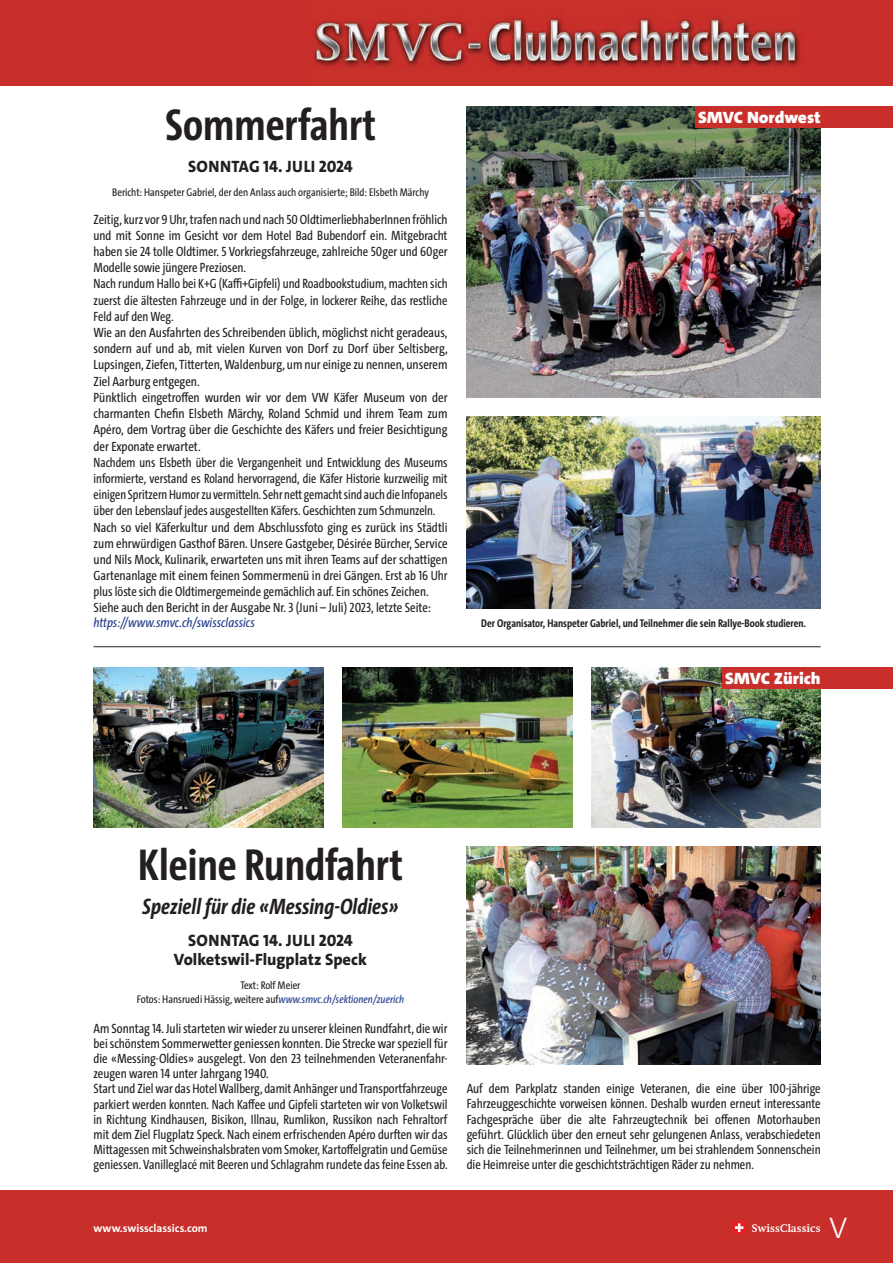
<style>
.page{position:relative;width:893px;height:1263px;background:#fff}
.page>*{position:absolute;margin:0;border:0;box-sizing:border-box;transform-origin:0 0}
.t1{font:700 45px "The Sans Cd";color:#231f20}
.t2{font:300 30px "The Sans";color:#fff}
.t3{font:italic 700 22.5px "The Sans Cd";color:#231f20}
.t4{font:800 16.5px/19.8px "The Sans";color:#231f20;text-align:center}
.t5{font:900 16.5px "The Sans";color:#fff;scale:1.05 1}
.t6{font:800 16.5px "The Sans";letter-spacing:.025em;color:#231f20}
.t7{font:13.5px/16.2px "The Sans Cd";color:#231f20}
.t8{font:italic 13.5px "The Sans Cd";color:#253f8e}
.t9{font:11.25px/13.5px "The Sans Cd";color:#231f20;text-align:center}
.t10{font:700 11.25px "The Sans Cd";color:#231f20}
.t11{font:700 11.25px "The Sans";color:#fff}
.t12{font:700 11.25px "Swift LT Pro";color:#fff}
.s1{font-style:italic;color:#253f8e}
</style>
<div class="page">
<img style="left:467px;top:846px;width:353px;height:218px">
<img style="left:467px;top:106px;width:353px;height:292px">
<div style="left:0;top:1191px;width:893px;height:72px;background:#c82f2b"></div>
<div style="left:0;top:0;width:893px;height:85px;background:#c82f2b"></div>
<img style="left:309px;top:17px;width:494px;height:50px">
<div style="left:733px;top:1221px;width:12px;height:13px;background:#ee1d23"></div>
<svg style="left:735px;top:1223px;width:8px;height:9px"></svg>
<div style="left:695px;top:106px;width:198px;height:22px;background:#c82f2b"></div>
<hr style="left:94px;top:646px;width:727px;height:1px;background:#231f20">
<img style="left:93px;top:668px;width:230px;height:159px">
<img style="left:342px;top:668px;width:230px;height:159px">
<img style="left:591px;top:668px;width:229px;height:159px">
<img style="left:467px;top:417px;width:354px;height:191px">
<div style="left:722px;top:668px;width:171px;height:21px;background:#c82f2b"></div>
<h1 class="t1" style="left:165px;top:95px;width:212px">Sommerfahrt</h1>
<p class="t6" style="left:188px;top:155px;width:166px">SONNTAG 14. JULI 2024</p>
<p class="t9" style="left:112px;top:185px;width:318px">Bericht: Hanspeter Gabriel, der den Anlass auch organisierte; Bild: Elsbeth Märchy</p>
<p class="t7" style="left:94px;top:211px;width:356px">Zeitig, kurz vor 9 Uhr, trafen nach und nach 50 OldtimerliebhaberInnen fröhlich und mit Sonne im Gesicht vor dem Hotel Bad Bubendorf ein. Mitgebracht haben sie 24 tolle Oldtimer. 5 Vorkriegsfahrzeuge, zahlreiche 50ger und 60ger Modelle sowie jüngere Preziosen.<br>Nach rundum Hallo bei K+G (Kaffi+Gipfeli) und Roadbookstudium, machten sich zuerst die ältesten Fahrzeuge und in der Folge, in lockerer Reihe, das restliche Feld auf den Weg.<br>Wie an den Ausfahrten des Schreibenden üblich, möglichst nicht geradeaus, sondern auf und ab, mit vielen Kurven von Dorf zu Dorf über Seltisberg, Lupsingen, Ziefen, Titterten, Waldenburg, um nur einige zu nennen, unserem Ziel Aarburg entgegen.<br>Pünktlich eingetroffen wurden wir vor dem VW Käfer Museum von der charmanten Chefin Elsbeth Märchy, Roland Schmid und ihrem Team zum Apéro, dem Vortrag über die Geschichte des Käfers und freier Besichtigung der Exponate erwartet.<br>Nachdem uns Elsbeth über die Vergangenheit und Entwicklung des Museums informierte, verstand es Roland hervorragend, die Käfer Historie kurzweilig mit einigen Spritzern Humor zu vermitteln. Sehr nett gemacht sind auch die Infopanels über den Lebenslauf jedes ausgestellten Käfers. Geschichten zum Schmunzeln.<br>Nach so viel Käferkultur und dem Abschlussfoto ging es zurück ins Städtli zum ehrwürdigen Gasthof Bären. Unsere Gastgeber, Désirée Bürcher, Service und Nils Mock, Kulinarik, erwarteten uns mit ihren Teams auf der schattigen Gartenanlage mit einem feinen Sommermenü in drei Gängen. Erst ab 16 Uhr plus löste sich die Oldtimergemeinde gemächlich auf. Ein schönes Zeichen.<br>Siehe auch den Bericht in der Ausgabe Nr. 3 (Juni – Juli) 2023, letzte Seite:</p>
<p class="t8" style="left:94px;top:613px;width:163px">https://www.smvc.ch/swissclassics</p>
<p class="t5" style="left:698px;top:107px;width:118px">SMVC Nordwest</p>
<p class="t10" style="left:481px;top:616px;width:326px">Der Organisator, Hanspeter Gabriel, und Teilnehmer die sein Rallye-Book studieren.</p>
<p class="t5" style="left:725px;top:668px;width:93px">SMVC Zürich</p>
<h1 class="t1" style="left:138px;top:835px;width:266px">Kleine Rundfahrt</h1>
<h3 class="t3" style="left:142px;top:892px;width:258px">Speziell für die «Messing-Oldies»</h3>
<p class="t4" style="left:174px;top:930px;width:194px">SONNTAG 14. JULI 2024<br>Volketswil-Flugplatz Speck</p>
<p class="t9" style="left:137px;top:979px;width:269px">Text: Rolf Meier<br>Fotos: Hansruedi Hässig, weitere auf<span class="s1">www.smvc.ch/sektionen/zuerich</span></p>
<p class="t7" style="left:94px;top:1021px;width:356px;line-height:15.1px">Am Sonntag 14. Juli starteten wir wieder zu unserer kleinen Rundfahrt, die wir bei schönstem Sommerwetter geniessen konnten. Die Strecke war speziell für die «Messing-Oldies» ausgelegt. Von den 23 teilnehmenden Veteranenfahr&shy;zeugen waren 14 unter Jahrgang 1940.<br>Start und Ziel war das Hotel Wallberg, damit Anhänger und Transportfahrzeuge parkiert werden konnten. Nach Kaffee und Gipfeli starteten wir von Volketswil in Richtung Kindhausen, Bisikon, Illnau, Rumlikon, Russikon nach Fehraltorf mit dem Ziel Flugplatz Speck. Nach einem erfrischenden Apéro durften wir das Mittagessen mit Schweinshalsbraten vom Smoker, Kartoffelgratin und Gemüse geniessen. Vanilleglacé mit Beeren und Schlagrahm rundete das feine Essen ab.</p>
<p class="t7" style="left:467px;top:1081px;width:356px;line-height:15.1px;text-align:justify">Auf dem Parkplatz standen einige Veteranen, die eine über 100-jährige Fahrzeuggeschichte vorweisen können. Deshalb wurden erneut interessante Fachgespräche über die alte Fahrzeugtechnik bei offenen Motorhauben geführt. Glücklich über den erneut sehr gelungenen Anlass, verabschiedeten sich die Teilnehmerinnen und Teilnehmer, um bei strahlendem Sonnenschein die Heimreise unter die geschichtsträchtigen Räder zu nehmen.</p>
<p class="t11" style="left:94px;top:1221px;width:116px">www.swissclassics.com</p>
<p class="t12" style="left:752px;top:1221px;width:70px">SwissClassics</p>
<h2 class="t2" style="left:829px;top:1209px;width:20px">V</h2>
</div>
